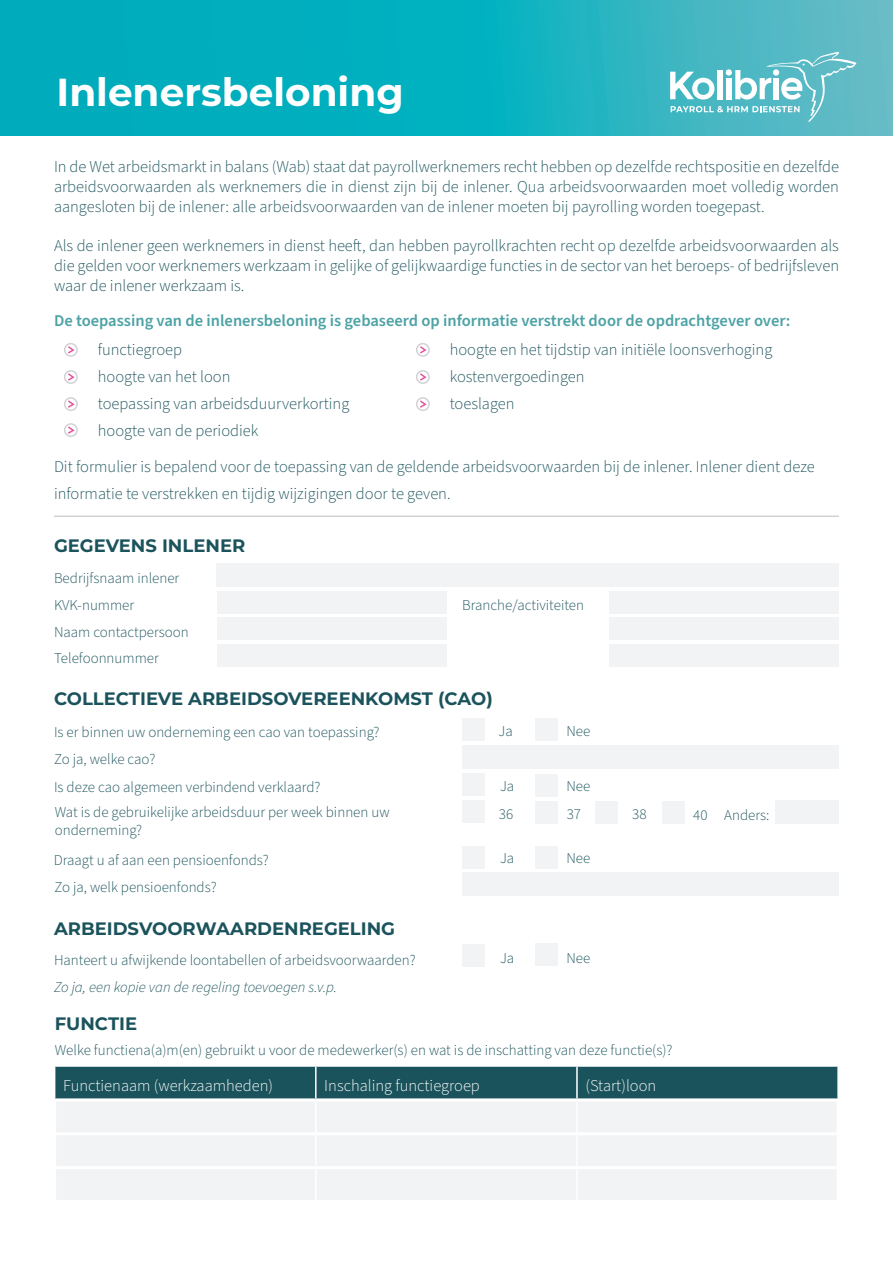
<style>
.page{position:relative;width:893px;height:1263px;background:#fff}
.page>*{position:absolute;margin:0;border:0;box-sizing:border-box;transform-origin:0 0}
.t1{font:700 39px "Montserrat";color:#fff}
.t2{font:700 18px "Montserrat";color:#1b535c}
.t3{font:300 16.5px/19.8px "Source Sans Pro";color:#1b535c;text-align:justify}
.t4{font:600 16.5px "Source Sans Pro";color:#4da2a5}
.t5{font:300 16.5px "Source Sans Pro";color:#fff}
.t6{font:300 15px/18px "Source Sans Pro";color:#1b535c}
.t7{font:italic 300 15px "Source Sans Pro";color:#1b535c}
</style>
<div class="page">
<hr style="left:54px;top:515px;width:785px;height:2px;background:#d1d2d4">
<div style="left:217px;top:563px;width:622px;height:24px;background:#f2f3f4"></div>
<div style="left:462px;top:718px;width:23px;height:23px;background:#f2f3f4"></div>
<div style="left:217px;top:591px;width:229px;height:22px;background:#f2f3f4"></div>
<div style="left:217px;top:644px;width:229px;height:22px;background:#f2f3f4"></div>
<div style="left:217px;top:618px;width:229px;height:22px;background:#f2f3f4"></div>
<div style="left:609px;top:591px;width:230px;height:22px;background:#f2f3f4"></div>
<div style="left:609px;top:644px;width:230px;height:22px;background:#f2f3f4"></div>
<div style="left:609px;top:618px;width:230px;height:22px;background:#f2f3f4"></div>
<div style="left:535px;top:718px;width:23px;height:23px;background:#f2f3f4"></div>
<div style="left:462px;top:745px;width:377px;height:24px;background:#f2f3f4"></div>
<div style="left:462px;top:773px;width:23px;height:23px;background:#f2f3f4"></div>
<div style="left:535px;top:774px;width:23px;height:23px;background:#f2f3f4"></div>
<div style="left:462px;top:800px;width:23px;height:23px;background:#f2f3f4"></div>
<div style="left:535px;top:801px;width:23px;height:23px;background:#f2f3f4"></div>
<div style="left:776px;top:800px;width:63px;height:24px;background:#f2f3f4"></div>
<div style="left:595px;top:801px;width:23px;height:23px;background:#f2f3f4"></div>
<div style="left:662px;top:801px;width:23px;height:23px;background:#f2f3f4"></div>
<div style="left:462px;top:846px;width:23px;height:23px;background:#f2f3f4"></div>
<div style="left:535px;top:846px;width:23px;height:23px;background:#f2f3f4"></div>
<div style="left:462px;top:873px;width:377px;height:23px;background:#f2f3f4"></div>
<div style="left:462px;top:944px;width:23px;height:23px;background:#f2f3f4"></div>
<div style="left:535px;top:943px;width:23px;height:23px;background:#f2f3f4"></div>
<div style="left:55px;top:1067px;width:782px;height:31px;background:#1b535c"></div>
<div style="left:56px;top:1102px;width:780px;height:98px;background:#f2f3f4"></div>
<hr style="left:315px;top:1067px;width:2px;height:31px;background:#fff">
<hr style="left:576px;top:1067px;width:2px;height:31px;background:#fff">
<hr style="left:315px;top:1169px;width:2px;height:31px;background:#fff">
<hr style="left:576px;top:1169px;width:2px;height:31px;background:#fff">
<hr style="left:315px;top:1101px;width:2px;height:31px;background:#fff">
<hr style="left:576px;top:1101px;width:2px;height:31px;background:#fff">
<hr style="left:315px;top:1135px;width:2px;height:31px;background:#fff">
<hr style="left:576px;top:1135px;width:2px;height:31px;background:#fff">
<hr style="left:53px;top:1132px;width:263px;height:3px;background:#fff">
<hr style="left:316px;top:1132px;width:261px;height:3px;background:#fff">
<hr style="left:577px;top:1132px;width:263px;height:3px;background:#fff">
<hr style="left:53px;top:1166px;width:263px;height:3px;background:#fff">
<hr style="left:316px;top:1166px;width:261px;height:3px;background:#fff">
<hr style="left:577px;top:1166px;width:263px;height:3px;background:#fff">
<svg style="left:0;top:0;width:893px;height:135px;background:#14b1bf"></svg>
<svg style="left:670px;top:52px;width:186px;height:70px"></svg>
<div style="left:64px;top:343px;width:14px;height:14px;border:2px solid #d1d2d4;border-radius:50%"></div>
<svg style="left:67px;top:345px;width:9px;height:10px"></svg>
<div style="left:416px;top:343px;width:14px;height:14px;border:2px solid #d1d2d4;border-radius:50%"></div>
<svg style="left:419px;top:345px;width:9px;height:10px"></svg>
<div style="left:64px;top:370px;width:14px;height:14px;border:2px solid #d1d2d4;border-radius:50%"></div>
<svg style="left:67px;top:372px;width:9px;height:10px"></svg>
<div style="left:416px;top:370px;width:14px;height:14px;border:2px solid #d1d2d4;border-radius:50%"></div>
<svg style="left:419px;top:372px;width:9px;height:10px"></svg>
<div style="left:64px;top:397px;width:14px;height:14px;border:2px solid #d1d2d4;border-radius:50%"></div>
<svg style="left:67px;top:399px;width:9px;height:10px"></svg>
<div style="left:416px;top:397px;width:14px;height:14px;border:2px solid #d1d2d4;border-radius:50%"></div>
<svg style="left:419px;top:399px;width:9px;height:10px"></svg>
<div style="left:64px;top:423px;width:14px;height:14px;border:2px solid #d1d2d4;border-radius:50%"></div>
<svg style="left:67px;top:425px;width:9px;height:10px"></svg>
<p class="t1" style="left:57px;top:64px;width:349px">Inlenersbeloning</p>
<p class="t3" style="left:54px;top:157px;width:787px">In de Wet arbeidsmarkt in balans (Wab) staat dat payrollwerknemers recht hebben op dezelfde rechtspositie en dezelfde arbeidsvoorwaarden als werknemers die in dienst zijn bij de inlener. Qua arbeidsvoorwaarden moet volledig worden aangesloten bij de inlener: alle arbeidsvoorwaarden van de inlener moeten bij payrolling worden toegepast.</p>
<p class="t3" style="left:54px;top:236px;width:787px">Als de inlener geen werknemers in dienst heeft, dan hebben payrollkrachten recht op dezelfde arbeidsvoorwaarden als die gelden voor werknemers werkzaam in gelijke of gelijkwaardige functies in de sector van het beroeps- of bedrijfsleven waar de inlener werkzaam is.</p>
<p class="t4" style="left:54px;top:309px;width:738px">De toepassing van de inlenersbeloning is gebaseerd op informatie verstrekt door de opdrachtgever over:</p>
<p class="t3" style="left:98px;top:340px;width:86px">functiegroep</p>
<p class="t3" style="left:98px;top:367px;width:134px">hoogte van het loon</p>
<p class="t3" style="left:98px;top:394px;width:253px">toepassing van arbeidsduurverkorting</p>
<p class="t3" style="left:98px;top:421px;width:162px">hoogte van de periodiek</p>
<p class="t3" style="left:450px;top:340px;width:324px">hoogte en het tijdstip van initiële loonsverhoging</p>
<p class="t3" style="left:450px;top:367px;width:136px">kostenvergoedingen</p>
<p class="t3" style="left:450px;top:394px;width:66px">toeslagen</p>
<p class="t3" style="left:54px;top:453px;width:762px;line-height:27px">Dit formulier is bepalend voor de toepassing van de geldende arbeidsvoorwaarden bij de inlener. Inlener dient deze informatie te verstrekken en tijdig wijzigingen door te geven.</p>
<p class="t2" style="left:54px;top:533px;width:193px">GEGEVENS INLENER</p>
<p class="t6" style="left:54px;top:569px;width:127px">Bedrijfsnaam inlener</p>
<p class="t6" style="left:54px;top:596px;width:82px">KVK-nummer</p>
<p class="t6" style="left:54px;top:623px;width:136px">Naam contactpersoon</p>
<p class="t6" style="left:54px;top:649px;width:106px">Telefoonnummer</p>
<p class="t6" style="left:462px;top:596px;width:123px">Branche/activiteiten</p>
<p class="t2" style="left:54px;top:685px;width:440px">COLLECTIEVE ARBEIDSOVEREENKOMST (CAO)</p>
<p class="t6" style="left:54px;top:723px;width:327px">Is er binnen uw onderneming een cao van toepassing?</p>
<p class="t6" style="left:54px;top:751px;width:103px">Zo ja, welke cao?</p>
<p class="t6" style="left:54px;top:778px;width:268px">Is deze cao algemeen verbindend verklaard?</p>
<p class="t6" style="left:55px;top:804px;width:336px">Wat is de gebruikelijke arbeidsduur per week binnen uw onderneming?</p>
<p class="t6" style="left:499px;top:723px;width:16px">Ja</p>
<p class="t6" style="left:566px;top:723px;width:25px">Nee</p>
<p class="t6" style="left:500px;top:778px;width:16px">Ja</p>
<p class="t6" style="left:566px;top:778px;width:25px">Nee</p>
<p class="t6" style="left:499px;top:805px;width:16px">36</p>
<p class="t6" style="left:567px;top:806px;width:16px">37</p>
<p class="t6" style="left:632px;top:806px;width:16px">38</p>
<p class="t6" style="left:693px;top:806px;width:16px">40</p>
<p class="t6" style="left:724px;top:806px;width:47px">Anders:</p>
<p class="t6" style="left:500px;top:850px;width:16px">Ja</p>
<p class="t6" style="left:566px;top:850px;width:25px">Nee</p>
<p class="t6" style="left:54px;top:851px;width:217px">Draagt u af aan een pensioenfonds?</p>
<p class="t6" style="left:54px;top:878px;width:164px">Zo ja, welk pensioenfonds?</p>
<p class="t2" style="left:54px;top:916px;width:343px">ARBEIDSVOORWAARDENREGELING</p>
<p class="t6" style="left:54px;top:952px;width:363px">Hanteert u afwijkende loontabellen of arbeidsvoorwaarden?</p>
<p class="t7" style="left:54px;top:976px;width:285px">Zo ja, een kopie van de regeling toevoegen s.v.p.</p>
<p class="t2" style="left:55px;top:1011px;width:84px">FUNCTIE</p>
<p class="t6" style="left:55px;top:1042px;width:619px">Welke functiena(a)m(en) gebruikt u voor de medewerker(s) en wat is de inschatting van deze functie(s)?</p>
<p class="t6" style="left:500px;top:950px;width:16px">Ja</p>
<p class="t6" style="left:566px;top:950px;width:25px">Nee</p>
<p class="t5" style="left:63px;top:1075px;width:211px">Functienaam (werkzaamheden)</p>
<p class="t5" style="left:324px;top:1075px;width:157px">Inschaling functiegroep</p>
<p class="t5" style="left:585px;top:1075px;width:72px">(Start)loon</p>
</div>
